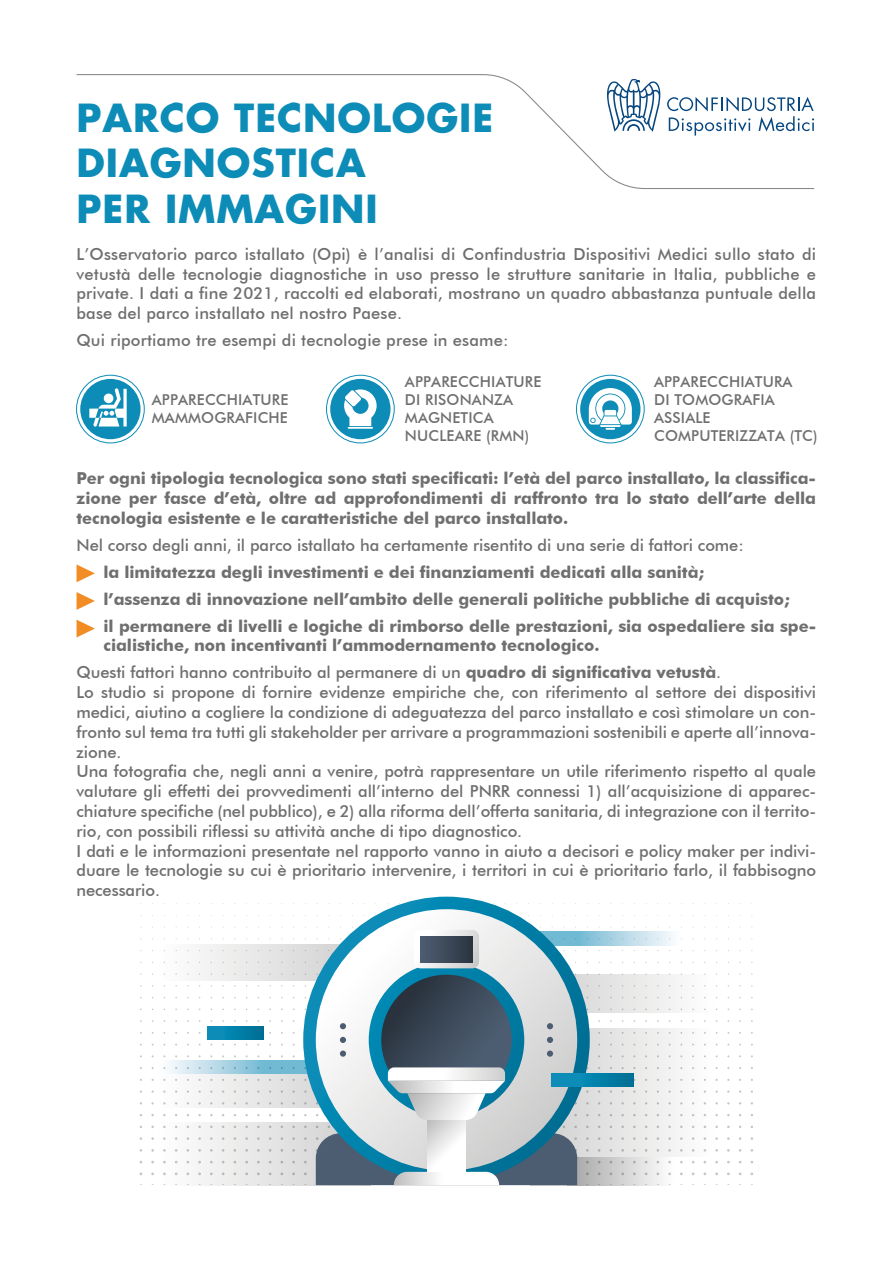
<style>
.page{position:relative;width:893px;height:1263px;background:#fff}
.page>*{position:absolute;margin:0;border:0;box-sizing:border-box;transform-origin:0 0}
.t1{font:37.95px/45.5px "Futura Koyu";letter-spacing:.025em;color:#0c8cb7}
.t2{font:500 16.5px/19.8px "Futura BT";letter-spacing:-.005em;color:#706f6f;text-align:justify}
.t3{font:700 16.5px/27px "Futura BT";letter-spacing:-.005em;color:#706f6f}
.t4{font:500 15px/18px "Futura BT";letter-spacing:.01em;color:#706f6f}
.s1{font-weight:500}
</style>
<div class="page">
<svg style="left:590px;top:931px;width:163px;height:14px"></svg>
<svg style="left:76px;top:74px;width:739px;height:115px"></svg>
<svg style="left:151px;top:1060px;width:152px;height:14px;background:#abd4e4"></svg>
<svg style="left:139px;top:1074px;width:177px;height:111px"></svg>
<svg style="left:141px;top:944px;width:162px;height:36px"></svg>
<svg style="left:590px;top:975px;width:163px;height:182px"></svg>
<div style="left:580px;top:1013px;width:176px;height:14px;background:#fff"></div>
<div style="left:133px;top:1108px;width:218px;height:14px;background:#fff"></div>
<svg style="left:577px;top:1157px;width:177px;height:28px"></svg>
<svg style="left:303px;top:897px;width:287px;height:286px"></svg>
<svg style="left:316px;top:927px;width:261px;height:258px"></svg>
<svg style="left:552px;top:1073px;width:81px;height:14px"></svg>
<svg style="left:208px;top:1026px;width:55px;height:14px"></svg>
<svg style="left:77px;top:564px;width:18px;height:18px"></svg>
<svg style="left:77px;top:592px;width:18px;height:18px"></svg>
<svg style="left:77px;top:620px;width:18px;height:17px"></svg>
<div style="left:326px;top:375px;width:69px;height:68px;border:1px solid #0c8cb7;border-radius:50%"></div>
<div style="left:330px;top:379px;width:60px;height:60px;background:#0c8cb7;border-radius:50%"></div>
<hr style="left:348px;top:427px;width:25px;height:2px;background:#fff">
<svg style="left:344px;top:389px;width:33px;height:37px"></svg>
<div style="left:576px;top:375px;width:69px;height:68px;border:1px solid #0c8cb7;border-radius:50%"></div>
<div style="left:580px;top:379px;width:60px;height:60px;background:#0c8cb7;border-radius:50%"></div>
<svg style="left:589px;top:388px;width:43px;height:42px"></svg>
<div style="left:76px;top:375px;width:69px;height:68px;border:1px solid #0c8cb7;border-radius:50%"></div>
<div style="left:80px;top:379px;width:61px;height:60px;background:#0c8cb7;border-radius:50%"></div>
<svg style="left:89px;top:388px;width:38px;height:39px"></svg>
<h1 class="t1" style="left:77px;top:94px;width:418px">PARCO TECNOLOGIE<br>DIAGNOSTICA<br>PER IMMAGINI</h1>
<p class="t2" style="left:77px;top:244px;width:741px">L’Osservatorio parco istallato (Opi) è l’analisi di Confindustria Dispositivi Medici sullo stato di vetustà delle tecnologie diagnostiche in uso presso le strutture sanitarie in Italia, pubbliche e private. I dati a fine 2021, raccolti ed elaborati, mostrano un quadro abbastanza puntuale della base del parco installato nel nostro Paese.</p>
<p class="t2" style="left:77px;top:330px;width:433px">Qui riportiamo tre esempi di tecnologie prese in esame:</p>
<p class="t4" style="left:152px;top:390px;width:138px">APPARECCHIATURE<br>MAMMOGRAFICHE</p>
<p class="t4" style="left:405px;top:372px;width:138px">APPARECCHIATURE<br>DI RISONANZA<br>MAGNETICA<br>NUCLEARE (RMN)</p>
<p class="t4" style="left:654px;top:372px;width:165px">APPARECCHIATURA<br>DI TOMOGRAFIA<br>ASSIALE<br>COMPUTERIZZATA (TC)</p>
<p class="t3" style="left:77px;top:468px;width:741px;line-height:19.8px;text-align:justify">Per ogni tipologia tecnologica sono stati specificati: l’età del parco installato, la classifica&shy;zione per fasce d’età, oltre ad approfondimenti di raffronto tra lo stato dell’arte della tecnologia esistente e le caratteristiche del parco installato.</p>
<p class="t2" style="left:77px;top:535px;width:669px">Nel corso degli anni, il parco istallato ha certamente risentito di una serie di fattori come:</p>
<p class="t3" style="left:104px;top:558px;width:714px">la limitatezza degli investimenti e dei finanziamenti dedicati alla sanità;<br>l’assenza di innovazione nell’ambito delle generali politiche pubbliche di acquisto;<br>il permanere di livelli e logiche di rimborso delle prestazioni, sia ospedaliere sia spe-</p>
<p class="t3" style="left:77px;top:632px;width:646px;text-indent:27px">cialistiche, non incentivanti l’ammodernamento tecnologico.<br><span class="s1">Questi fattori hanno contribuito al permanere di un</span> quadro di significativa vetustà<span class="s1">.</span></p>
<p class="t2" style="left:77px;top:682px;width:741px;text-align:left">Lo studio si propone di fornire evidenze empiriche che, con riferimento al settore dei dispositivi medici, aiutino a cogliere la condizione di adeguatezza del parco installato e così stimolare un con&shy;fronto sul tema tra tutti gli stakeholder per arrivare a programmazioni sostenibili e aperte all’innova&shy;zione.<br>Una fotografia che, negli anni a venire, potrà rappresentare un utile riferimento rispetto al quale valutare gli effetti dei provvedimenti all’interno del PNRR connessi 1) all’acquisizione di apparec&shy;chiature specifiche (nel pubblico), e 2) alla riforma dell’offerta sanitaria, di integrazione con il territo&shy;rio, con possibili riflessi su attività anche di tipo diagnostico.<br>I dati e le informazioni presentate nel rapporto vanno in aiuto a decisori e policy maker per indivi&shy;duare le tecnologie su cui è prioritario intervenire, i territori in cui è prioritario farlo, il fabbisogno necessario.</p>
</div>
